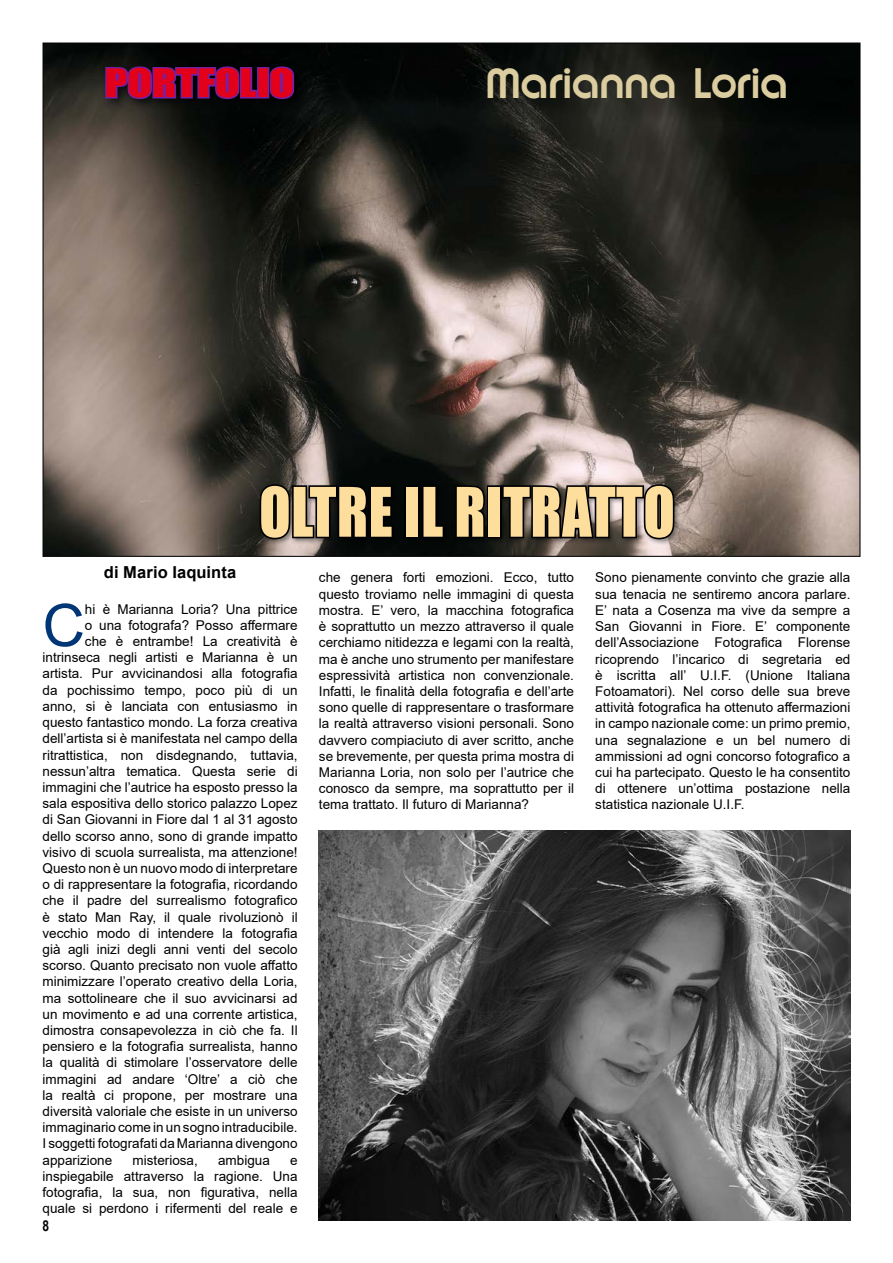
<style>
.page{position:relative;width:893px;height:1263px;background:#fff}
.page>*{position:absolute;margin:0;border:0;box-sizing:border-box;transform-origin:0 0}
.t1{font:63px "Impact";letter-spacing:.01em;color:#fede9d;scale:.92 1}
.t2{font:58.8px "Arial";color:#003576}
.t3{font:36px "Brandish";letter-spacing:-.015em;color:#dccda0}
.t4{font:36px "Impact";color:#e2001a;scale:1.25 1}
.t5{font:700 16.5px "Arial";letter-spacing:.005em;color:#000}
.t6{font:700 15px "Arial";color:#000;scale:.8 1}
.t7{font:13.5px/16.2px "Arial";color:#000;text-align:justify}
</style>
<div class="page">
<img style="left:45px;top:45px;width:813px;height:510px">
<div style="left:258px;top:483px;width:423px;height:62px;background:#000;opacity:.4"></div>
<svg style="left:258px;top:482px;width:137px;height:59px;background:#23211f"></svg>
<div style="left:405px;top:485px;width:15px;height:53px;border:3px solid #000"></div>
<svg style="left:420px;top:484px;width:26px;height:56px"></svg>
<svg style="left:454px;top:483px;width:33px;height:57px;background:#070807"></svg>
<div style="left:487px;top:485px;width:15px;height:53px;border:3px solid #000"></div>
<svg style="left:500px;top:466px;width:176px;height:75px;background:#5d5552"></svg>
<div style="left:100px;top:61px;width:208px;height:51px;background:#000;opacity:.75"></div>
<svg style="left:104px;top:64px;width:155px;height:37px;background:#341248"></svg>
<div style="left:257px;top:67px;width:12px;height:31px;border:3px solid #7421a6"></div>
<svg style="left:268px;top:64px;width:28px;height:37px"></svg>
<img style="left:319px;top:831px;width:531px;height:389px">
<h3 class="t4" style="left:105px;top:55px;width:153px">PORTFOLIO</h3>
<h3 class="t3" style="left:485px;top:58px;width:305px">Marianna Loria</h3>
<h1 class="t1" style="left:259px;top:463px;width:453px">OLTRE IL RITRATTO</h1>
<p class="t5" style="left:104px;top:560px;width:134px">di Mario Iaquinta</p>
<h2 class="t2" style="left:43px;top:585px;width:44px">C</h2>
<p class="t7" style="left:85px;top:601px;width:214px">hi è Marianna Loria? Una pittrice</p>
<p class="t7" style="left:85px;top:617px;width:214px">o una fotografa? Posso affermare</p>
<p class="t7" style="left:85px;top:633px;width:214px">che è entrambe! La creatività è</p>
<p class="t7" style="left:43px;top:649px;width:257px">intrinseca negli artisti e Marianna è un</p>
<p class="t7" style="left:43px;top:665px;width:257px">artista. Pur avvicinandosi alla fotografia</p>
<p class="t7" style="left:43px;top:682px;width:257px">da pochissimo tempo, poco più di un</p>
<p class="t7" style="left:43px;top:698px;width:257px">anno, si è lanciata con entusiasmo in</p>
<p class="t7" style="left:43px;top:714px;width:257px">questo fantastico mondo. La forza creativa</p>
<p class="t7" style="left:43px;top:730px;width:257px">dell’artista si è manifestata nel campo della</p>
<p class="t7" style="left:43px;top:746px;width:257px">ritrattistica, non disdegnando, tuttavia,</p>
<p class="t7" style="left:43px;top:763px;width:257px">nessun’altra tematica. Questa serie di</p>
<p class="t7" style="left:43px;top:779px;width:257px">immagini che l’autrice ha esposto presso la</p>
<p class="t7" style="left:43px;top:795px;width:257px">sala espositiva dello storico palazzo Lopez</p>
<p class="t7" style="left:43px;top:811px;width:257px">di San Giovanni in Fiore dal 1 al 31 agosto</p>
<p class="t7" style="left:43px;top:827px;width:257px">dello scorso anno, sono di grande impatto</p>
<p class="t7" style="left:43px;top:844px;width:257px">visivo di scuola surrealista, ma attenzione!</p>
<p class="t7" style="left:43px;top:860px;width:257px">Questo non è un nuovo modo di interpretare</p>
<p class="t7" style="left:43px;top:876px;width:257px">o di rappresentare la fotografia, ricordando</p>
<p class="t7" style="left:43px;top:892px;width:257px">che il padre del surrealismo fotografico</p>
<p class="t7" style="left:43px;top:908px;width:257px">è stato Man Ray, il quale rivoluzionò il</p>
<p class="t7" style="left:43px;top:925px;width:257px">vecchio modo di intendere la fotografia</p>
<p class="t7" style="left:43px;top:941px;width:257px">già agli inizi degli anni venti del secolo</p>
<p class="t7" style="left:43px;top:957px;width:257px">scorso. Quanto precisato non vuole affatto</p>
<p class="t7" style="left:43px;top:973px;width:257px">minimizzare l’operato creativo della Loria,</p>
<p class="t7" style="left:43px;top:989px;width:257px">ma sottolineare che il suo avvicinarsi ad</p>
<p class="t7" style="left:43px;top:1006px;width:257px">un movimento e ad una corrente artistica,</p>
<p class="t7" style="left:43px;top:1022px;width:257px">dimostra consapevolezza in ciò che fa. Il</p>
<p class="t7" style="left:43px;top:1038px;width:257px">pensiero e la fotografia surrealista, hanno</p>
<p class="t7" style="left:43px;top:1054px;width:257px">la qualità di stimolare l’osservatore delle</p>
<p class="t7" style="left:43px;top:1070px;width:257px">immagini ad andare ‘Oltre’ a ciò che</p>
<p class="t7" style="left:43px;top:1087px;width:257px">la realtà ci propone, per mostrare una</p>
<p class="t7" style="left:43px;top:1103px;width:257px">diversità valoriale che esiste in un universo</p>
<p class="t7" style="left:43px;top:1119px;width:257px">immaginario come in un sogno intraducibile.</p>
<p class="t7" style="left:43px;top:1135px;width:257px">I soggetti fotografati da Marianna divengono</p>
<p class="t7" style="left:43px;top:1151px;width:71px">apparizione</p>
<p class="t7" style="left:133px;top:1151px;width:67px">misteriosa,</p>
<p class="t7" style="left:218px;top:1151px;width:53px">ambigua</p>
<p class="t7" style="left:43px;top:1151px;width:257px;text-indent:248px">e inspiegabile attraverso la ragione. Una fotografia, la sua, non figurativa, nella quale si perdono i rifermenti del reale e</p>
<p class="t6" style="left:43px;top:1215px;width:10px">8</p>
<p class="t7" style="left:319px;top:569px;width:257px">che genera forti emozioni. Ecco, tutto questo troviamo nelle immagini di questa mostra. E’ vero, la macchina fotografica è soprattutto un mezzo attraverso il quale cerchiamo nitidezza e legami con la realtà, ma è anche uno strumento per manifestare espressività artistica non convenzionale.<br>Infatti, le finalità della fotografia e dell’arte sono quelle di rappresentare o trasformare la realtà attraverso visioni personali. Sono davvero compiaciuto di aver scritto, anche se brevemente, per questa prima mostra di Marianna Loria, non solo per l’autrice che conosco da sempre, ma soprattutto per il tema trattato. Il futuro di Marianna?</p>
<p class="t7" style="left:595px;top:569px;width:257px">Sono pienamente convinto che grazie alla sua tenacia ne sentiremo ancora parlare.<br>E’ nata a Cosenza ma vive da sempre a San Giovanni in Fiore. E’ componente dell’Associazione Fotografica Florense ricoprendo l’incarico di segretaria ed è iscritta all’ U.I.F. (Unione Italiana Fotoamatori). Nel corso delle sua breve attività fotografica ha ottenuto affermazioni in campo nazionale come: un primo premio, una segnalazione e un bel numero di ammissioni ad ogni concorso fotografico a cui ha partecipato. Questo le ha consentito di ottenere un’ottima postazione nella statistica nazionale U.I.F.</p>
</div>
